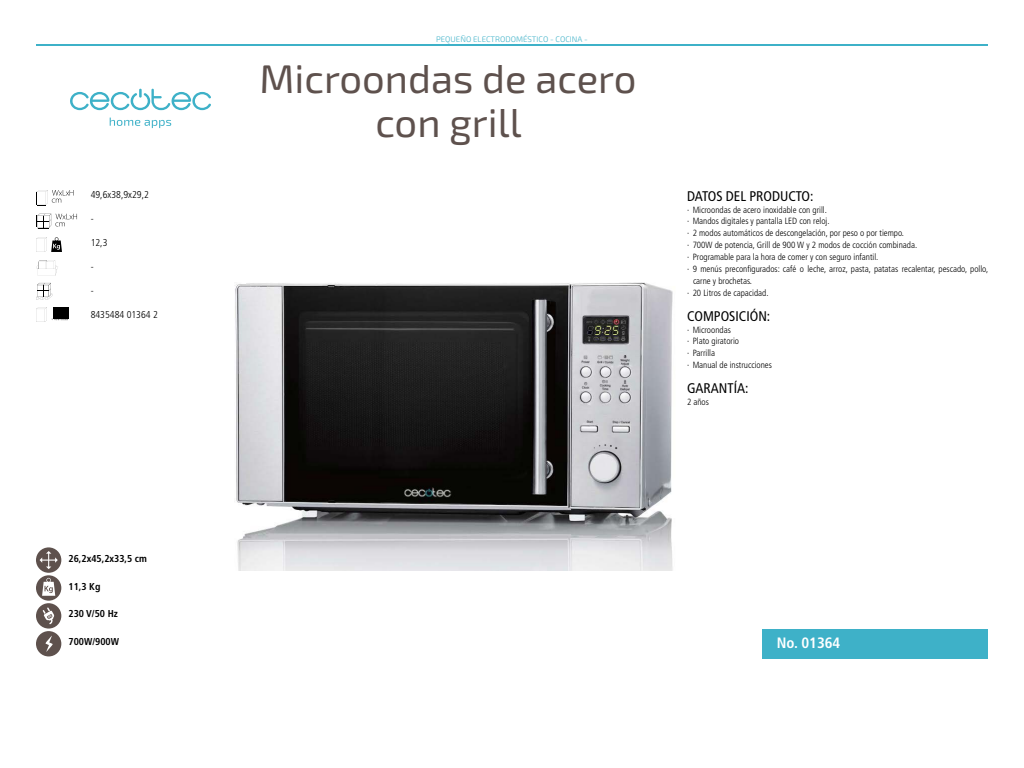
<style>
.page{position:relative;width:1024px;height:768px;background:#fff}
.page>*{position:absolute;margin:0;border:0;box-sizing:border-box;transform-origin:0 0}
.t1{font:40px/44px "Exo 2";color:#5e514d;text-align:center}
.t2{font:700 condensed 15px "Frutiger LT Std";color:#fff}
.t3{font:condensed 14px "Frutiger LT Std";color:#000}
.t4{font:700 condensed 10px "Frutiger LT Std";color:#000}
.t5{font:300 condensed 10px "Frutiger LT Std";color:#000}
.t6{font:300 condensed 9px/12px "Frutiger LT Std";color:#000}
.t7{font:300 8px "Exo 2";color:#3eb1c8}
</style>
<div class="page">
<hr style="left:36px;top:44px;width:952px;height:2px;background:#3eb1c8">
<svg style="left:70px;top:89px;width:141px;height:21px"></svg>
<svg style="left:110px;top:118px;width:61px;height:10px"></svg>
<svg style="left:36px;top:190px;width:37px;height:16px"></svg>
<svg style="left:36px;top:237px;width:26px;height:15px"></svg>
<svg style="left:36px;top:307px;width:33px;height:15px"></svg>
<svg style="left:36px;top:260px;width:22px;height:16px"></svg>
<svg style="left:36px;top:283px;width:16px;height:17px"></svg>
<svg style="left:36px;top:214px;width:41px;height:15px"></svg>
<div style="left:762px;top:629px;width:226px;height:30px;background:#3eb1c8"></div>
<div style="left:36px;top:575px;width:25px;height:26px;background:#5e514d;border-radius:50%"></div>
<svg style="left:42px;top:578px;width:13px;height:18px"></svg>
<div style="left:36px;top:603px;width:25px;height:26px;background:#5e514d;border-radius:50%"></div>
<svg style="left:43px;top:608px;width:11px;height:16px"></svg>
<div style="left:36px;top:547px;width:25px;height:26px;background:#5e514d;border-radius:50%"></div>
<svg style="left:40px;top:551px;width:18px;height:18px"></svg>
<div style="left:36px;top:631px;width:25px;height:25px;background:#5e514d;border-radius:50%"></div>
<svg style="left:45px;top:636px;width:8px;height:16px"></svg>
<img style="left:235px;top:282px;width:438px;height:289px">
<p class="t5" style="left:91px;top:188px;width:60px">49,6x38,9x29,2</p>
<p class="t5" style="left:91px;top:212px;width:4px">-</p>
<p class="t5" style="left:91px;top:236px;width:18px">12,3</p>
<p class="t5" style="left:91px;top:260px;width:4px">-</p>
<p class="t5" style="left:91px;top:284px;width:4px">-</p>
<p class="t5" style="left:91px;top:308px;width:69px">8435484 01364 2</p>
<p class="t4" style="left:69px;top:553px;width:80px">26,2x45,2x33,5 cm</p>
<p class="t4" style="left:69px;top:580px;width:33px">11,3 Kg</p>
<p class="t4" style="left:69px;top:608px;width:51px">230 V/50 Hz</p>
<p class="t4" style="left:69px;top:636px;width:52px">700W/900W</p>
<p class="t7" style="left:436px;top:34px;width:153px">PEQUEÑO ELECTRODOMÉSTICO - COCINA -</p>
<h1 class="t1" style="left:259px;top:57px;width:379px">Microondas de acero con grill</h1>
<h3 class="t3" style="left:687px;top:187px;width:128px">DATOS DEL PRODUCTO:</h3>
<p class="t6" style="left:687px;top:204px;width:141px">· Microondas de acero inoxidable con grill.</p>
<p class="t6" style="left:687px;top:216px;width:144px">· Mandos digitales y pantalla LED con reloj.</p>
<p class="t6" style="left:687px;top:228px;width:219px">· 2 modos automáticos de descongelación, por peso o por tiempo.</p>
<p class="t6" style="left:687px;top:240px;width:232px">· 700W de potencia, Grill de 900 W y 2 modos de cocción combinada.</p>
<p class="t6" style="left:687px;top:252px;width:193px">· Programable para la hora de comer y con seguro infantil.</p>
<p class="t6" style="left:687px;top:264px;width:303px">· 9 menús preconfigurados: café o leche, arroz, pasta, patatas recalentar, pescado, pollo,</p>
<p class="t6" style="left:693px;top:275px;width:61px">carne y brochetas.</p>
<p class="t6" style="left:687px;top:287px;width:83px">· 20 Litros de capacidad.</p>
<h3 class="t3" style="left:687px;top:307px;width:85px">COMPOSICIÓN:</h3>
<p class="t6" style="left:687px;top:324px;width:86px">· Microondas<br>· Plato giratorio<br>· Parrilla<br>· Manual de instrucciones</p>
<h3 class="t3" style="left:687px;top:379px;width:63px">GARANTÍA:</h3>
<p class="t6" style="left:687px;top:396px;width:23px">2 años</p>
<h2 class="t2" style="left:777px;top:634px;width:65px">No. 01364</h2>
</div>
